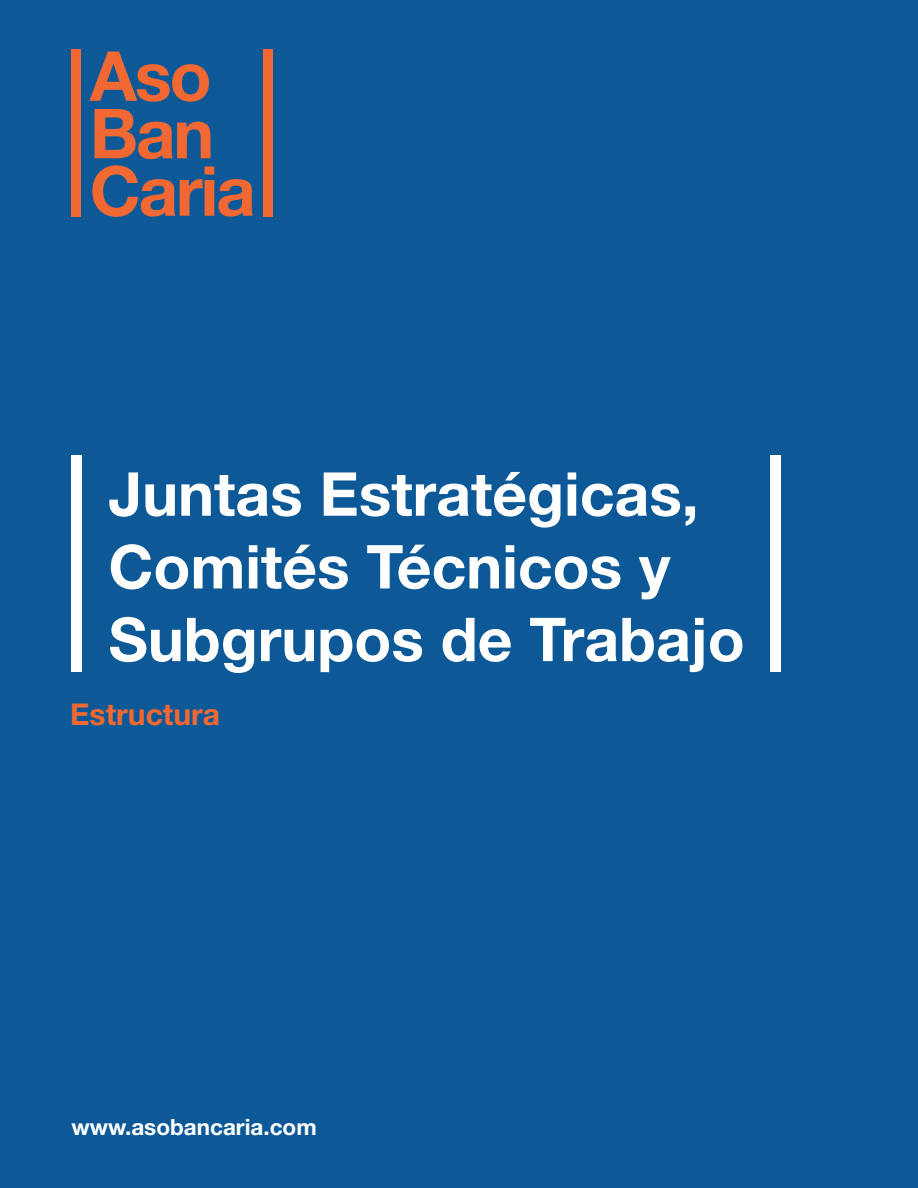
<style>
.page{position:relative;width:918px;height:1188px;background:#0d5998}
.page>*{position:absolute;margin:0;border:0;box-sizing:border-box;transform-origin:0 0}
.t1{font:700 60.6px/72.8px "Helvetica Neue LT Std";color:#fff}
.t2{font:700 30px "Helvetica Neue LT Std";color:#f26832}
.t3{font:700 22.5px "Helvetica Neue LT Std";color:#fff}
</style>
<div class="page">
<svg style="left:89px;top:52px;width:120px;height:50px"></svg>
<svg style="left:95px;top:109px;width:115px;height:50px"></svg>
<svg style="left:92px;top:165px;width:161px;height:52px"></svg>
<div style="left:264px;top:50px;width:9px;height:167px;background:#f26832"></div>
<div style="left:71px;top:50px;width:10px;height:167px;background:#f26832"></div>
<div style="left:71px;top:456px;width:11px;height:216px;background:#fff"></div>
<div style="left:770px;top:456px;width:11px;height:216px;background:#fff"></div>
<p class="t1" style="left:109px;top:456px;width:638px">Juntas Estratégicas,<br>Comités Técnicos y<br>Subgrupos de Trabajo</p>
<p class="t2" style="left:70px;top:696px;width:152px">Estructura</p>
<p class="t3" style="left:71px;top:1113px;width:247px">www.asobancaria.com</p>
</div>
